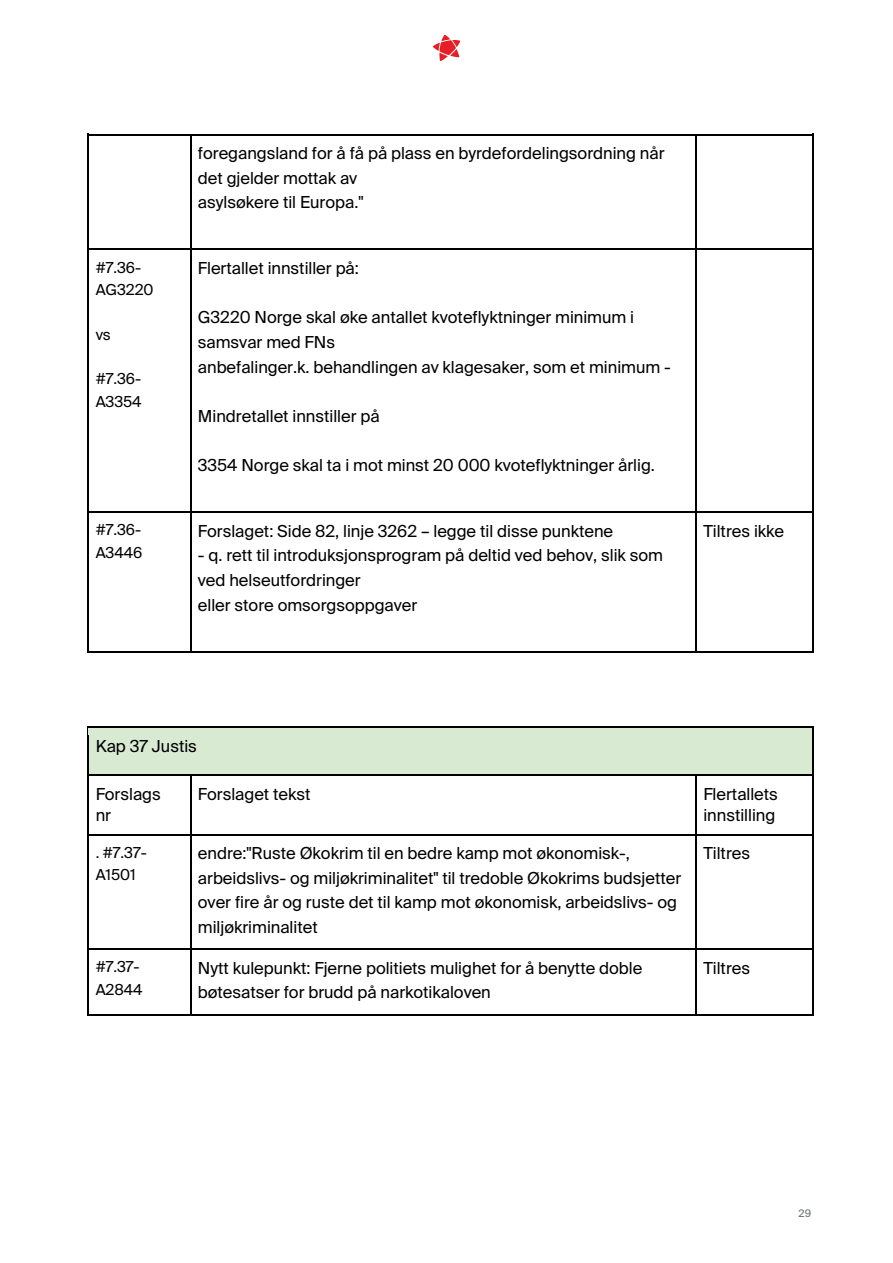
<style>
.page{position:relative;width:893px;height:1263px;background:#fff}
.page>*{position:absolute;margin:0;border:0;box-sizing:border-box;transform-origin:0 0}
.t1{font:16.5px/24.6px "Suisse Intl";color:#000}
.t2{font:15.15px/22.4px "Suisse Intl";letter-spacing:-.005em;color:#000}
.t3{font:10.5px "Suisse Intl";color:#757878}
</style>
<div class="page">
<svg style="left:433px;top:35px;width:27px;height:26px"></svg>
<svg style="left:87px;top:134px;width:2px;height:9px"></svg>
<hr style="left:89px;top:134px;width:101px;height:1px;background:#000">
<hr style="left:191px;top:134px;width:504px;height:1px;background:#000">
<svg style="left:695px;top:134px;width:2px;height:9px"></svg>
<hr style="left:697px;top:134px;width:115px;height:1px;background:#000">
<svg style="left:812px;top:134px;width:2px;height:9px"></svg>
<hr style="left:87px;top:143px;width:2px;height:106px;background:#000">
<hr style="left:190px;top:143px;width:1px;height:106px;background:#000">
<hr style="left:695px;top:143px;width:2px;height:106px;background:#000">
<hr style="left:812px;top:143px;width:2px;height:106px;background:#000">
<svg style="left:87px;top:249px;width:2px;height:9px"></svg>
<hr style="left:89px;top:249px;width:101px;height:1px;background:#000">
<hr style="left:191px;top:249px;width:504px;height:1px;background:#000">
<svg style="left:695px;top:249px;width:2px;height:9px"></svg>
<hr style="left:697px;top:249px;width:115px;height:1px;background:#000">
<svg style="left:812px;top:249px;width:2px;height:9px"></svg>
<hr style="left:87px;top:258px;width:2px;height:254px;background:#000">
<hr style="left:190px;top:258px;width:1px;height:254px;background:#000">
<hr style="left:695px;top:258px;width:2px;height:254px;background:#000">
<hr style="left:812px;top:258px;width:2px;height:254px;background:#000">
<svg style="left:87px;top:512px;width:2px;height:9px"></svg>
<hr style="left:89px;top:512px;width:101px;height:1px;background:#000">
<hr style="left:191px;top:512px;width:504px;height:1px;background:#000">
<svg style="left:695px;top:512px;width:2px;height:9px"></svg>
<hr style="left:697px;top:512px;width:115px;height:1px;background:#000">
<svg style="left:812px;top:512px;width:2px;height:9px"></svg>
<hr style="left:87px;top:521px;width:2px;height:130px;background:#000">
<hr style="left:89px;top:651px;width:101px;height:2px;background:#000">
<hr style="left:190px;top:521px;width:1px;height:130px;background:#000">
<hr style="left:191px;top:651px;width:504px;height:2px;background:#000">
<hr style="left:695px;top:521px;width:2px;height:130px;background:#000">
<hr style="left:697px;top:651px;width:115px;height:2px;background:#000">
<hr style="left:812px;top:521px;width:2px;height:130px;background:#000">
<div style="left:89px;top:728px;width:723px;height:46px;background:#d9ead3"></div>
<svg style="left:87px;top:726px;width:2px;height:9px"></svg>
<hr style="left:89px;top:726px;width:723px;height:2px;background:#000">
<svg style="left:812px;top:726px;width:2px;height:9px"></svg>
<hr style="left:87px;top:735px;width:2px;height:39px;background:#000">
<hr style="left:812px;top:735px;width:2px;height:39px;background:#000">
<svg style="left:87px;top:774px;width:2px;height:9px"></svg>
<hr style="left:89px;top:774px;width:101px;height:2px;background:#000">
<hr style="left:191px;top:774px;width:504px;height:2px;background:#000">
<svg style="left:695px;top:774px;width:2px;height:9px"></svg>
<hr style="left:697px;top:774px;width:115px;height:2px;background:#000">
<svg style="left:812px;top:774px;width:2px;height:9px"></svg>
<hr style="left:87px;top:783px;width:2px;height:51px;background:#000">
<hr style="left:190px;top:783px;width:1px;height:51px;background:#000">
<hr style="left:695px;top:783px;width:2px;height:51px;background:#000">
<hr style="left:812px;top:783px;width:2px;height:51px;background:#000">
<svg style="left:87px;top:834px;width:2px;height:9px"></svg>
<hr style="left:89px;top:834px;width:101px;height:1px;background:#000">
<hr style="left:191px;top:834px;width:504px;height:1px;background:#000">
<svg style="left:695px;top:834px;width:2px;height:9px"></svg>
<hr style="left:697px;top:834px;width:115px;height:1px;background:#000">
<svg style="left:812px;top:834px;width:2px;height:9px"></svg>
<hr style="left:87px;top:843px;width:2px;height:106px;background:#000">
<hr style="left:190px;top:843px;width:1px;height:106px;background:#000">
<hr style="left:695px;top:843px;width:2px;height:106px;background:#000">
<hr style="left:812px;top:843px;width:2px;height:106px;background:#000">
<svg style="left:87px;top:949px;width:2px;height:9px"></svg>
<hr style="left:89px;top:949px;width:101px;height:1px;background:#000">
<hr style="left:191px;top:949px;width:504px;height:1px;background:#000">
<svg style="left:695px;top:949px;width:2px;height:9px"></svg>
<hr style="left:697px;top:949px;width:115px;height:1px;background:#000">
<svg style="left:812px;top:949px;width:2px;height:9px"></svg>
<hr style="left:87px;top:958px;width:2px;height:56px;background:#000">
<hr style="left:89px;top:1014px;width:101px;height:2px;background:#000">
<hr style="left:190px;top:958px;width:1px;height:56px;background:#000">
<hr style="left:191px;top:1014px;width:504px;height:2px;background:#000">
<hr style="left:695px;top:958px;width:2px;height:56px;background:#000">
<hr style="left:697px;top:1014px;width:115px;height:2px;background:#000">
<hr style="left:812px;top:958px;width:2px;height:56px;background:#000">
<p class="t2" style="left:96px;top:256px;width:59px">#7.36-<br>AG3220</p>
<p class="t2" style="left:96px;top:323px;width:17px">vs</p>
<p class="t2" style="left:96px;top:368px;width:48px">#7.36-<br>A3354</p>
<p class="t1" style="left:198px;top:141px;width:468px">foregangsland for å få på plass en byrdefordelingsordning når det gjelder mottak av<br>asylsøkere til Europa."</p>
<p class="t1" style="left:198px;top:256px;width:162px">Flertallet innstiller på:</p>
<p class="t1" style="left:198px;top:305px;width:474px">G3220 Norge skal øke antallet kvoteflyktninger minimum i samsvar med FNs<br>anbefalinger.k. behandlingen av klagesaker, som et minimum -</p>
<p class="t1" style="left:198px;top:404px;width:183px">Mindretallet innstiller på</p>
<p class="t1" style="left:198px;top:453px;width:458px">3354 Norge skal ta i mot minst 20 000 kvoteflyktninger årlig.</p>
<p class="t2" style="left:96px;top:519px;width:48px">#7.36-<br>A3446</p>
<p class="t1" style="left:198px;top:519px;width:417px">Forslaget: Side 82, linje 3262 – legge til disse punktene</p>
<p class="t1" style="left:198px;top:543px;width:467px">- q. rett til introduksjonsprogram på deltid ved behov, slik som ved helseutfordringer<br>eller store omsorgsoppgaver</p>
<p class="t1" style="left:703px;top:519px;width:82px">Tiltres ikke</p>
<p class="t1" style="left:96px;top:734px;width:103px">Kap 37 Justis</p>
<p class="t1" style="left:96px;top:783px;width:67px;line-height:21.3px">Forslags nr</p>
<p class="t1" style="left:198px;top:782px;width:114px">Forslaget tekst</p>
<p class="t1" style="left:703px;top:783px;width:76px;line-height:21.3px">Flertallets innstilling</p>
<p class="t2" style="left:96px;top:841px;width:53px">. #7.37-<br>A1501</p>
<p class="t1" style="left:198px;top:841px;width:485px">endre:"Ruste Økokrim til en bedre kamp mot økonomisk-, arbeidslivs- og miljøkriminalitet" til tredoble Økokrims budsjetter over fire år og ruste det til kamp mot økonomisk, arbeidslivs- og miljøkriminalitet</p>
<p class="t1" style="left:703px;top:841px;width:48px">Tiltres</p>
<p class="t2" style="left:96px;top:956px;width:48px">#7.37-<br>A2844</p>
<p class="t1" style="left:198px;top:956px;width:446px">Nytt kulepunkt: Fjerne politiets mulighet for å benytte doble bøtesatser for brudd på narkotikaloven</p>
<p class="t1" style="left:703px;top:956px;width:48px">Tiltres</p>
<p class="t3" style="left:799px;top:1207px;width:14px">29</p>
</div>
